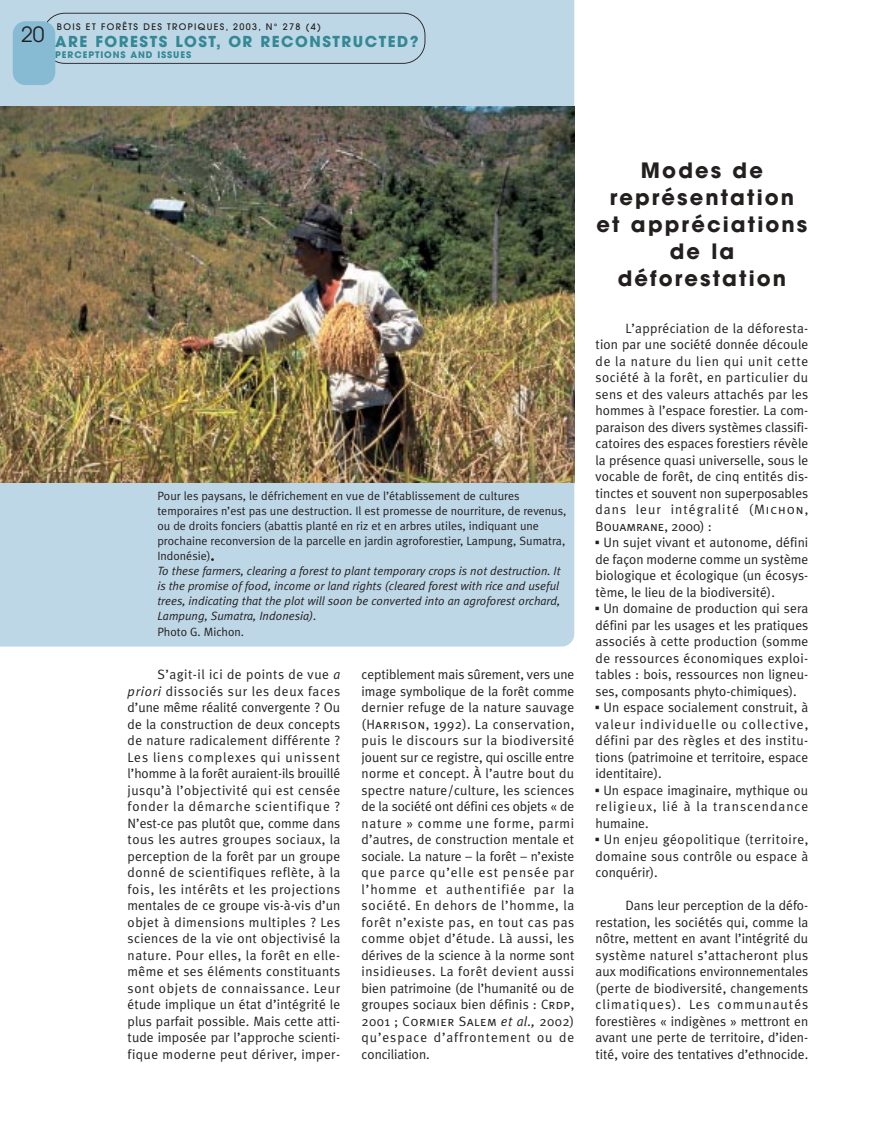
<style>
.page{position:relative;width:893px;height:1148px;background:#fff}
.page>*{position:absolute;margin:0;border:0;box-sizing:border-box;transform-origin:0 0}
.t1{font:700 21px/27px "Avant Garde";letter-spacing:.1em;color:#231f1f;text-align:center}
.t2{font:21px "Avant Garde";color:#231f1f}
.t3{font:700 15px "Avant Garde";letter-spacing:.1em;color:#348894}
.t4{font:13.5px/16.5px "Meta Plus Normal";color:#231f1f;text-align:justify}
.t5{font:13.5px/16.5px "Meta Plus Normal";letter-spacing:.07em;color:#231f1f}
.t6{font:13.5px "Meta Plus Normal Caps";letter-spacing:.03em;color:#231f1f}
.t7{font:13.5px "Meta Plus Normal Caps";color:#231f1f}
.t8{font:12px/15px "Meta Plus Normal";color:#231f1f}
.t9{font:italic 12px/15px "Meta Plus Normal";color:#231f1f}
.t10{font:500 9px "Avant Garde";letter-spacing:.15em;color:#231f1f}
.t11{font:700 9px "Avant Garde";letter-spacing:.1em;color:#348894}
.s1{font-style:italic}
.s2{font-family:"Meta Plus Normal Caps"}
.s3{font-family:"Meta Plus Normal"}
.s4{font-family:"Meta Plus Normal";font-style:italic}
.s5{font-family:"Universal Newswith Comm Pi"}
</style>
<div class="page">
<div style="left:0;top:0;width:574px;height:646px;background:#bed7e7"></div>
<div style="left:43px;top:13px;width:382px;height:51px;background:#bed7e7"></div>
<div style="left:13px;top:21px;width:42px;height:64px;background:#87bbd4;border-radius:13px"></div>
<img style="left:0;top:106px;width:574px;height:376px">
<h1 class="t2" style="left:21px;top:26px;width:25px">20</h1>
<p class="t10" style="left:57px;top:23px;width:266px">BOIS ET FORÊTS DES TROPIQUES, 2003, N° 278 (4)</p>
<p class="t11" style="left:55px;top:51px;width:137px">PERCEPTIONS AND ISSUES</p>
<p class="t3" style="left:55px;top:36px;width:365px">ARE FORESTS LOST, OR RECONSTRUCTED?</p>
<p class="t8" style="left:157px;top:490px;width:410px">Pour les paysans, le défrichement en vue de l’établissement de cultures temporaires n’est pas une destruction. Il est promesse de nourriture, de revenus, ou de droits fonciers (abattis planté en riz et en arbres utiles, indiquant une prochaine reconversion de la parcelle en jardin agroforestier, Lampung, Sumatra, Indonésie).</p>
<p class="t9" style="left:157px;top:565px;width:405px">To these farmers, clearing a forest to plant temporary crops is not destruction. It is the promise of food, income or land rights (cleared forest with rice and useful trees, indicating that the plot will soon be converted into an agroforest orchard, Lampung, Sumatra, Indonesia).</p>
<p class="t8" style="left:157px;top:625px;width:88px">Photo G. Michon.</p>
<p class="t4" style="left:128px;top:667px;width:214px;text-indent:30px">S’agit-il ici de points de vue <span class="s1">a priori</span> dissociés sur les deux faces d’une même réalité convergente ? Ou de la construction de deux concepts de nature radicalement différente ?<br>Les liens complexes qui unissent l’homme à la forêt auraient-ils brouillé jusqu’à l’objectivité qui est censée fonder la démarche scientifique ?<br>N’est-ce pas plutôt que, comme dans tous les autres groupes sociaux, la perception de la forêt par un groupe donné de scientifiques reflète, à la fois, les intérêts et les projections mentales de ce groupe vis-à-vis d’un objet à dimensions multiples ? Les sciences de la vie ont objectivisé la nature. Pour elles, la forêt en elle&shy;même et ses éléments constituants sont objets de connaissance. Leur étude implique un état d’intégrité le plus parfait possible. Mais cette atti&shy;tude imposée par l’approche scienti&shy;fique moderne peut dériver, imper-</p>
<p class="t4" style="left:361px;top:667px;width:214px">ceptiblement mais sûrement, vers une image symbolique de la forêt comme dernier refuge de la nature sauvage (<span class="s2">Harrison</span>, 1992). La conservation, puis le discours sur la biodiversité jouent sur ce registre, qui oscille entre norme et concept. À l’autre bout du spectre nature/culture, les sciences de la société ont défini ces objets « de nature » comme une forme, parmi d’autres, de construction mentale et sociale. La nature – la forêt – n’existe que parce qu’elle est pensée par l’homme et authentifiée par la société. En dehors de l’homme, la forêt n’existe pas, en tout cas pas comme objet d’étude. Là aussi, les dérives de la science à la norme sont insidieuses. La forêt devient aussi bien patrimoine (de l’humanité ou de groupes sociaux bien définis : <span class="s2">Crdp</span>,</p>
<p class="t6" style="left:361px;top:1013px;width:214px"><span class="s3">2001 ;</span> Cormier Salem <span class="s4">et al.,</span> <span class="s3">2002)</span></p>
<p class="t5" style="left:361px;top:1030px;width:214px">qu’espace d’affrontement ou de conciliation.</p>
<h1 class="t1" style="left:596px;top:159px;width:212px">Modes de représentation et appréciations de la déforestation</h1>
<p class="t4" style="left:595px;top:321px;width:214px;text-indent:30px">L’appréciation de la déforesta&shy;tion par une société donnée découle de la nature du lien qui unit cette société à la forêt, en particulier du sens et des valeurs attachés par les hommes à l’espace forestier. La com&shy;paraison des divers systèmes classifi&shy;catoires des espaces forestiers révèle la présence quasi universelle, sous le vocable de forêt, de cinq entités dis&shy;tinctes et souvent non superposables dans leur intégralité (<span class="s2">Michon,</span></p>
<p class="t7" style="left:595px;top:518px;width:118px">Bouamrane<span class="s3">, 2000) :</span></p>
<p class="t4" style="left:595px;top:535px;width:214px"><span class="s5">▪</span> Un sujet vivant et autonome, défini de façon moderne comme un système biologique et écologique (un écosys&shy;tème, le lieu de la biodiversité).</p>
<p class="t4" style="left:595px;top:601px;width:214px"><span class="s5">▪</span> Un domaine de production qui sera défini par les usages et les pratiques associés à cette production (somme de ressources économiques exploi&shy;tables : bois, ressources non ligneu&shy;ses, composants phyto-chimiques).</p>
<p class="t4" style="left:595px;top:700px;width:214px"><span class="s5">▪</span> Un espace socialement construit, à valeur individuelle ou collective, défini par des règles et des institu&shy;tions (patrimoine et territoire, espace identitaire).</p>
<p class="t4" style="left:595px;top:783px;width:214px"><span class="s5">▪</span> Un espace imaginaire, mythique ou religieux, lié à la transcendance humaine.</p>
<p class="t4" style="left:595px;top:832px;width:214px"><span class="s5">▪</span> Un enjeu géopolitique (territoire, domaine sous contrôle ou espace à conquérir).</p>
<p class="t4" style="left:595px;top:898px;width:214px;text-indent:30px">Dans leur perception de la défo&shy;restation, les sociétés qui, comme la nôtre, mettent en avant l’intégrité du système naturel s’attacheront plus aux modifications environnementales (perte de biodiversité, changements climatiques). Les communautés forestières « indigènes » mettront en avant une perte de territoire, d’iden&shy;tité, voire des tentatives d’ethnocide.</p>
</div>
